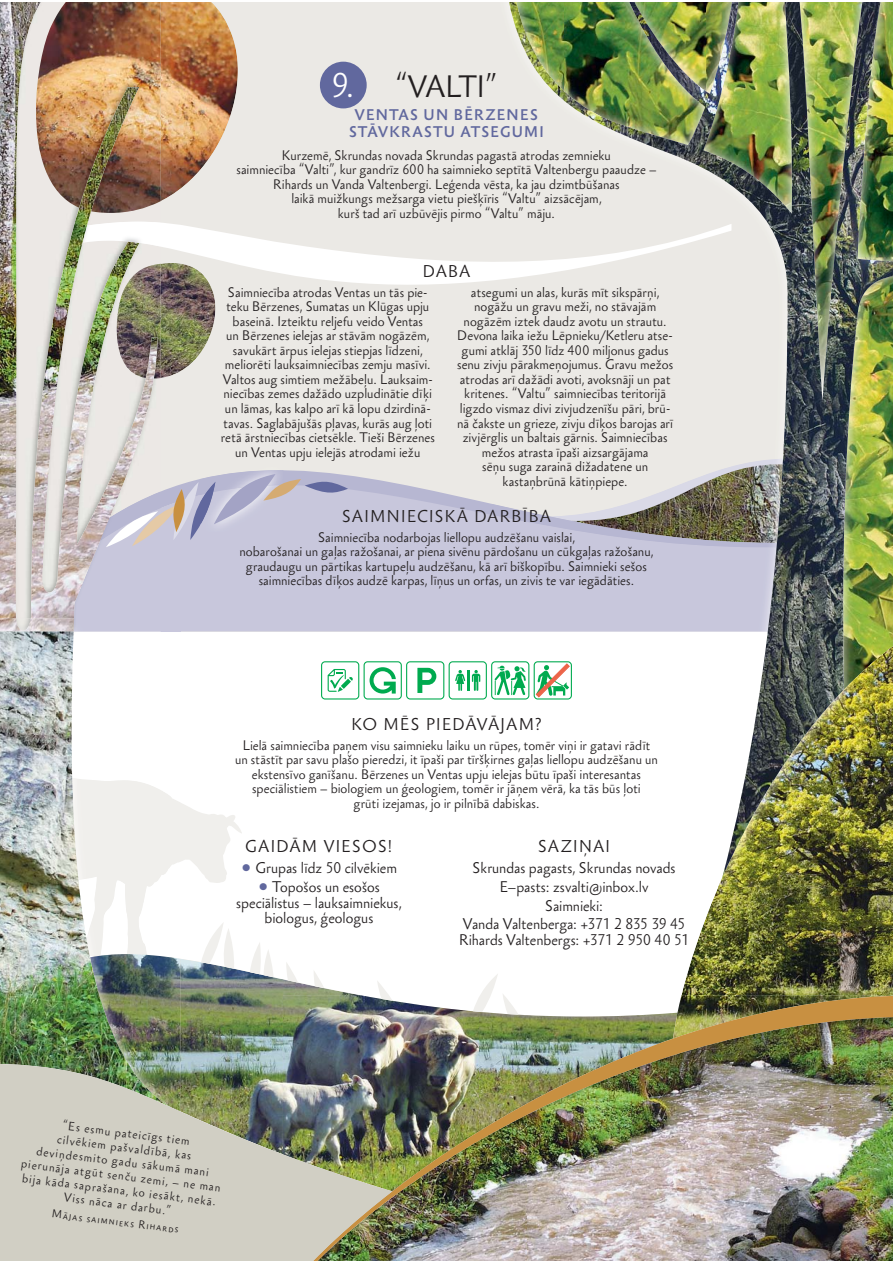
<style>
.page{position:relative;width:893px;height:1263px;background:#fff}
.page>*{position:absolute;margin:0;border:0;box-sizing:border-box;transform-origin:0 0}
.t1{font:31.5px "Sebastian Light Pro";color:#fff}
.t2{font:28.5px "Sebastian Light Pro";letter-spacing:-.02em;color:#231f20}
.t3{font:15.75px "Sebastian Light Pro";letter-spacing:.08em;color:#231f20}
.t4{font:14.25px/18.8px "Sebastian Light Pro";color:#231f20;text-align:center}
.t5{font:700 14.25px/16.5px "Sebastian Light SC";letter-spacing:.085em;color:#61689e;text-align:center}
.t6{font:12.75px/14.5px "Sebastian Light Pro";letter-spacing:.005em;color:#231f20;text-align:center}
.t7{font:11.25px/14.2px "Sebastian Light Pro";color:#231f20;text-align:center}
.t8{font:10.5px "Sebastian Light SC";color:#231f20}
.s1{font-family:"Sebastian Light SC";font-size:19.5px;color:#61689e}
</style>
<div class="page">
<div style="left:0;top:2px;width:893px;height:629px;background:#ebe9e5"></div>
<svg style="left:180px;top:803px;width:62px;height:80px;fill:#f0efec"></svg>
<img style="left:180px;top:959px;width:103px;height:104px">
<img style="left:681px;top:887px;width:212px;height:108px">
<div style="left:161px;top:549px;width:331px;height:82px;background:#c8c7dc"></div>
<svg style="left:161px;top:470px;width:331px;height:79px;fill:#c8c7dc"></svg>
<img style="left:161px;top:2px;width:77px;height:199px">
<img style="left:161px;top:336px;width:49px;height:42px">
<img style="left:718px;top:878px;width:175px;height:9px">
<img style="left:492px;top:504px;width:13px;height:43px">
<img style="left:505px;top:2px;width:388px;height:876px">
<svg style="left:161px;top:213px;width:570px;height:123px"></svg>
<img style="left:158px;top:263px;width:3px;height:116px">
<img style="left:158px;top:2px;width:3px;height:201px">
<img style="left:158px;top:222px;width:3px;height:25px">
<img style="left:0;top:2px;width:158px;height:616px">
<img style="left:171px;top:957px;width:9px;height:106px">
<img style="left:161px;top:618px;width:19px;height:13px">
<img style="left:0;top:618px;width:74px;height:13px">
<img style="left:0;top:631px;width:171px;height:432px">
<img style="left:293px;top:995px;width:600px;height:266px">
<img style="left:0;top:1063px;width:392px;height:198px">
<svg style="left:201px;top:923px;width:318px;height:92px"></svg>
<img style="left:201px;top:470px;width:83px;height:4px">
<svg style="left:106px;top:474px;width:242px;height:73px;background:#c5c2d2"></svg>
<div style="left:320px;top:62px;width:47px;height:46px;background:#61689e;border-radius:50%"></div>
<svg style="left:406px;top:661px;width:38px;height:38px"></svg>
<div style="left:407px;top:662px;width:36px;height:36px;background:#fff;border-radius:3px"></div>
<svg style="left:417px;top:668px;width:19px;height:25px"></svg>
<svg style="left:491px;top:661px;width:38px;height:38px"></svg>
<div style="left:492px;top:662px;width:36px;height:36px;background:#fff;border-radius:3px"></div>
<svg style="left:495px;top:665px;width:31px;height:31px"></svg>
<svg style="left:534px;top:661px;width:38px;height:38px"></svg>
<div style="left:535px;top:662px;width:36px;height:36px;background:#fff;border-radius:3px"></div>
<svg style="left:536px;top:664px;width:33px;height:33px"></svg>
<svg style="left:364px;top:661px;width:38px;height:38px"></svg>
<div style="left:365px;top:662px;width:36px;height:36px;background:#fff;border-radius:3px"></div>
<svg style="left:370px;top:667px;width:26px;height:26px"></svg>
<svg style="left:321px;top:661px;width:38px;height:38px"></svg>
<div style="left:322px;top:662px;width:36px;height:36px;background:#fff;border-radius:3px"></div>
<svg style="left:328px;top:669px;width:25px;height:23px"></svg>
<svg style="left:449px;top:661px;width:38px;height:38px"></svg>
<div style="left:450px;top:662px;width:36px;height:36px;background:#fff;border-radius:3px"></div>
<hr style="left:467px;top:670px;width:2px;height:21px;background:#00aa4f">
<svg style="left:472px;top:670px;width:8px;height:21px"></svg>
<svg style="left:455px;top:670px;width:10px;height:21px"></svg>
<p class="t1" style="left:332px;top:71px;width:24px">9.</p>
<p class="t2" style="left:395px;top:73px;width:104px">“VALTI”</p>
<p class="t5" style="left:349px;top:107px;width:196px">VENTAS UN BĒRZENES<br>STĀVKRASTU ATSEGUMI</p>
<p class="t6" style="left:236px;top:149px;width:421px">Kurzemē, Skrundas novada Skrundas pagastā atrodas zemnieku<br>saimniecība “Valti”, kur gandrīz 600 ha saimnieko septītā Valtenbergu paaudze – Rihards un Vanda Valtenbergi. Leģenda vēsta, ka jau dzimtbūšanas<br>laikā muižkungs mežsarga vietu piešķīris “Valtu” aizsācējam,<br>kurš tad arī uzbūvējis pirmo “Valtu” māju.</p>
<p class="t3" style="left:423px;top:264px;width:49px">DABA</p>
<p class="t6" style="left:221px;top:286px;width:216px">Saimniecība atrodas Ventas un tās pie&shy;teku Bērzenes, Sumatas un Klūgas upju baseinā. Izteiktu reljefu veido Ventas<br>un Bērzenes ielejas ar stāvām nogāzēm, savukārt ārpus ielejas stiepjas līdzeni, meliorēti lauksaimniecības zemju masīvi.<br>Valtos aug simtiem mežābeļu. Lauksaim&shy;niecības zemes dažādo uzpludinātie dīķi un lāmas, kas kalpo arī kā lopu dzirdinā&shy;tavas. Saglabājušās pļavas, kurās aug ļoti retā ārstniecības cietsēkle. Tieši Bērzenes un Ventas upju ielejās atrodami iežu</p>
<p class="t6" style="left:457px;top:286px;width:217px">atsegumi un alas, kurās mīt sikspārņi, nogāžu un gravu meži, no stāvajām nogāzēm iztek daudz avotu un strautu.<br>Devona laika iežu Lēpnieku/Ketleru atse&shy;gumi atklāj 350 līdz 400 miljonus gadus senu zivju pārakmeņojumus. Gravu mežos atrodas arī dažādi avoti, avoksnāji un pat kritenes. “Valtu” saimniecības teritorijā ligzdo vismaz divi zivjudzenīšu pāri, brū&shy;nā čakste un grieze, zivju dīķos barojas arī zivjērglis un baltais gārnis. Saimniecības mežos atrasta īpaši aizsargājama<br>sēņu suga zarainā dižadatene un kastaņbrūnā kātiņpiepe.</p>
<p class="t3" style="left:342px;top:509px;width:210px">SAIMNIECISKĀ DARBĪBA</p>
<p class="t6" style="left:239px;top:531px;width:415px">Saimniecība nodarbojas liellopu audzēšanu vaislai,<br>nobarošanai un gaļas ražošanai, ar piena sivēnu pārdošanu un cūkgaļas ražošanu, graudaugu un pārtikas kartupeļu audzēšanu, kā arī biškopību. Saimnieki sešos saimniecības dīķos audzē karpas, līņus un orfas, un zivis te var iegādāties.</p>
<p class="t3" style="left:351px;top:717px;width:191px">KO MĒS PIEDĀVĀJAM?</p>
<p class="t6" style="left:235px;top:738px;width:424px">Lielā saimniecība paņem visu saimnieku laiku un rūpes, tomēr viņi ir gatavi rādīt un stāstīt par savu plašo pieredzi, it īpaši par tīršķirnes gaļas liellopu audzēšanu un ekstensīvo ganīšanu. Bērzenes un Ventas upju ielejas būtu īpaši interesantas speciālistiem – biologiem un ģeologiem, tomēr ir jāņem vērā, ka tās būs ļoti<br>grūti izejamas, jo ir pilnībā dabiskas.</p>
<p class="t3" style="left:245px;top:839px;width:149px">GAIDĀM VIESOS!</p>
<p class="t4" style="left:241px;top:860px;width:158px"><span class="s1">•</span> Grupas līdz 50 cilvēkiem</p>
<p class="t4" style="left:236px;top:880px;width:167px;line-height:15.8px"><span class="s1">•</span> Topošos un esošos speciālistus – lauksaimniekus, biologus, ģeologus</p>
<p class="t3" style="left:538px;top:839px;width:74px">SAZIŅAI</p>
<p class="t4" style="left:463px;top:860px;width:224px">Skrundas pagasts, Skrundas novads<br>E–pasts: zsvalti@inbox.lv<br>Saimnieki:<br>Vanda Valtenberga: +371 2 835 39 45</p>
<p class="t4" style="left:459px;top:932px;width:232px">Rihards Valtenbergs: +371 2 950 40 51</p>
<p class="t7" style="left:27px;top:1115px;width:202px;rotate:7deg">“Es esmu pateicīgs tiem<br>cilvēkiem pašvaldībā, kas deviņdesmito gadu sākumā mani pierunāja atgūt senču zemi, – ne man bija kāda saprašana, ko iesākt, nekā.<br>Viss nāca ar darbu.”</p>
<p class="t8" style="left:53px;top:1207px;width:129px;rotate:7deg">Mājas saimnieks Rihards</p>
</div>
